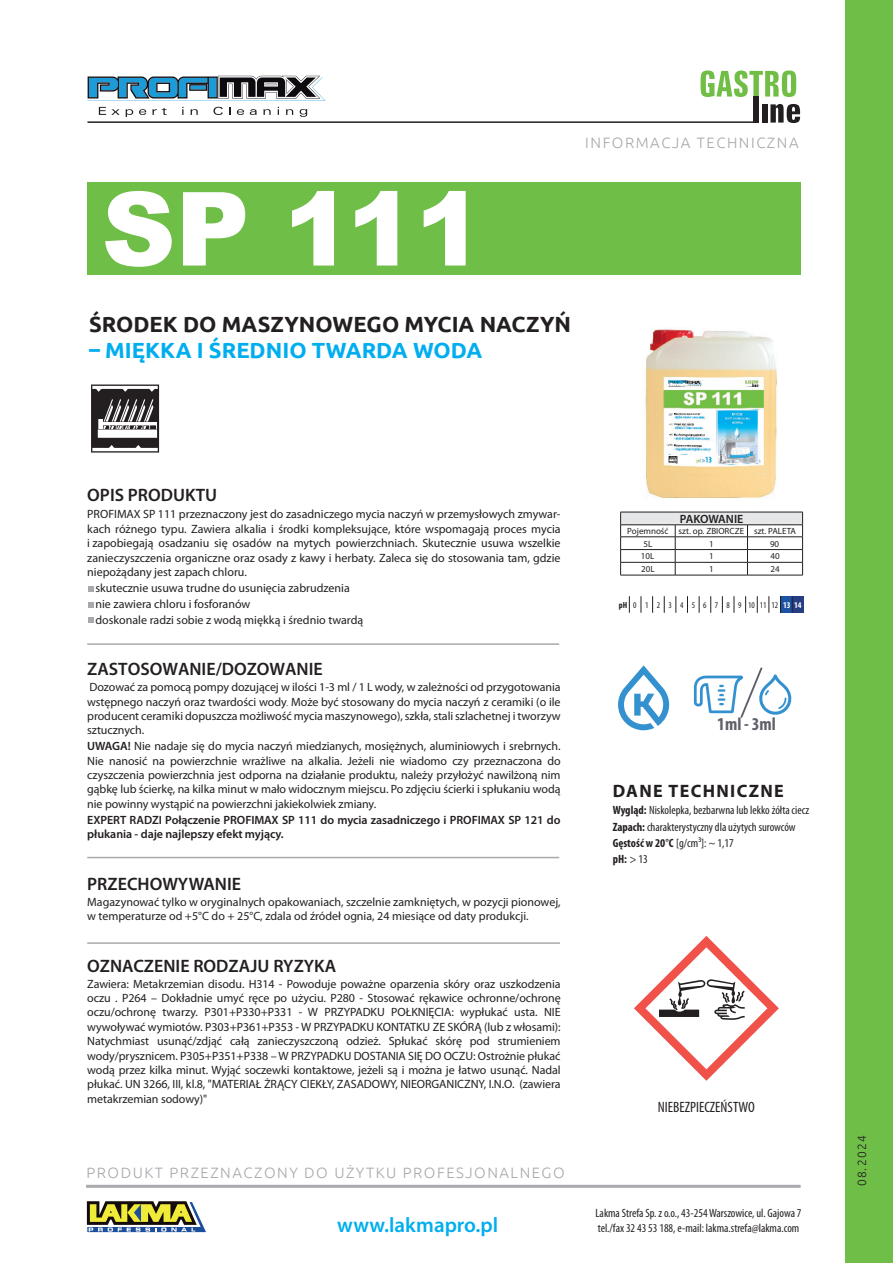
<style>
.page{position:relative;width:893px;height:1263px;background:#fff}
.page>*{position:absolute;margin:0;border:0;box-sizing:border-box;transform-origin:0 0}
.t1{font:900 102.45px "Arial";color:#fff}
.t2{font:700 21.9px "Ubuntu";color:#231f20}
.t3{font:700 21.9px "Ubuntu";color:#00aeef}
.t4{font:600 21px "Myriad Pro";color:#00aeef}
.t5{font:700 condensed 18.15px "Myriad Pro";color:#5f5f69}
.t6{font:600 18px "Myriad Pro";color:#231f20}
.t7{font:700 18px "Myriad Pro";letter-spacing:.075em;color:#231f20}
.t8{font:300 15px "Ubuntu";letter-spacing:.1em;color:#a8a9ad}
.t9{font:condensed 15px "Myriad Pro";color:#231f20}
.t10{font:12px/14.4px "Myriad Pro";color:#231f20;text-align:justify}
.t11{font:condensed 12px/17.4px "Myriad Pro";color:#231f20}
.t12{font:600 12px/14.4px "Myriad Pro";letter-spacing:-.005em;color:#231f20}
.t13{font:300 12px "Ubuntu";letter-spacing:.1em;color:#231f20}
.t14{font:9px/12.3px "Myriad Pro";color:#231f20}
.t15{font:condensed 8.85px "Myriad Pro";letter-spacing:.275em;color:#231f20}
.s1{font-stretch:condensed;font-size:9px}
.s2{font-weight:600}
.s3{font-weight:700}
.s4{font-weight:700;color:#fff}
</style>
<div class="page">
<div style="left:87px;top:182px;width:714px;height:92px;background:#6fbe47"></div>
<svg style="left:701px;top:71px;width:95px;height:26px"></svg>
<div style="left:753px;top:96px;width:6px;height:27px;background:#231f20"></div>
<div style="left:762px;top:104px;width:5px;height:19px;background:#231f20"></div>
<svg style="left:770px;top:104px;width:30px;height:19px"></svg>
<hr style="left:87px;top:121px;width:672px;height:2px;background:#231f20">
<svg style="left:99px;top:107px;width:21px;height:8px"></svg>
<svg style="left:126px;top:109px;width:7px;height:8px"></svg>
<svg style="left:139px;top:109px;width:7px;height:6px"></svg>
<svg style="left:152px;top:108px;width:15px;height:7px"></svg>
<svg style="left:191px;top:109px;width:7px;height:6px"></svg>
<svg style="left:213px;top:107px;width:10px;height:8px"></svg>
<svg style="left:237px;top:109px;width:7px;height:6px"></svg>
<svg style="left:250px;top:109px;width:7px;height:6px"></svg>
<svg style="left:263px;top:109px;width:8px;height:6px"></svg>
<svg style="left:286px;top:109px;width:7px;height:6px"></svg>
<svg style="left:300px;top:109px;width:7px;height:8px"></svg>
<svg style="left:87px;top:76px;width:239px;height:25px"></svg>
<div style="left:845px;top:0;width:48px;height:1263px;background:#6fbe47"></div>
<svg style="left:86px;top:1201px;width:121px;height:32px"></svg>
<hr style="left:86px;top:1185px;width:715px;height:3px;background:#a8a9ad">
<hr style="left:87px;top:643px;width:472px;height:2px;background:#a8a9ad">
<hr style="left:87px;top:857px;width:472px;height:1px;background:#a8a9ad">
<hr style="left:87px;top:942px;width:473px;height:2px;background:#a8a9ad">
<svg style="left:88px;top:586px;width:6px;height:5px"></svg>
<svg style="left:88px;top:602px;width:6px;height:5px"></svg>
<svg style="left:88px;top:618px;width:6px;height:5px"></svg>
<svg style="left:694px;top:667px;width:98px;height:51px"></svg>
<svg style="left:618px;top:665px;width:51px;height:65px"></svg>
<svg style="left:91px;top:384px;width:68px;height:69px"></svg>
<svg style="left:634px;top:936px;width:145px;height:145px"></svg>
<img style="left:645px;top:329px;width:132px;height:169px">
<div style="left:621px;top:512px;width:182px;height:13px;background:#e6e7e9"></div>
<hr style="left:620px;top:512px;width:55px;height:1px;background:#231f20">
<hr style="left:675px;top:512px;width:72px;height:1px;background:#231f20">
<hr style="left:747px;top:512px;width:56px;height:1px;background:#231f20">
<hr style="left:620px;top:524px;width:55px;height:1px;background:#231f20">
<hr style="left:675px;top:524px;width:72px;height:1px;background:#231f20">
<hr style="left:747px;top:524px;width:56px;height:1px;background:#231f20">
<hr style="left:620px;top:536px;width:55px;height:1px;background:#231f20">
<hr style="left:675px;top:536px;width:72px;height:1px;background:#231f20">
<hr style="left:747px;top:536px;width:56px;height:1px;background:#231f20">
<hr style="left:620px;top:549px;width:55px;height:1px;background:#231f20">
<hr style="left:675px;top:549px;width:72px;height:1px;background:#231f20">
<hr style="left:747px;top:549px;width:56px;height:1px;background:#231f20">
<hr style="left:620px;top:562px;width:55px;height:1px;background:#231f20">
<svg style="left:620px;top:512px;width:1px;height:63px"></svg>
<hr style="left:675px;top:562px;width:72px;height:1px;background:#231f20">
<svg style="left:675px;top:525px;width:1px;height:50px"></svg>
<hr style="left:747px;top:562px;width:56px;height:1px;background:#231f20">
<svg style="left:747px;top:525px;width:1px;height:50px"></svg>
<svg style="left:802px;top:512px;width:1px;height:63px"></svg>
<hr style="left:620px;top:575px;width:55px;height:1px;background:#231f20">
<hr style="left:675px;top:575px;width:72px;height:1px;background:#231f20">
<hr style="left:747px;top:575px;width:56px;height:1px;background:#231f20">
<div style="left:780px;top:596px;width:12px;height:17px;background:#1c53a4"></div>
<div style="left:792px;top:596px;width:12px;height:17px;background:#263c83"></div>
<svg style="left:629px;top:596px;width:1px;height:17px"></svg>
<svg style="left:641px;top:596px;width:1px;height:17px"></svg>
<svg style="left:652px;top:596px;width:1px;height:17px"></svg>
<svg style="left:664px;top:596px;width:1px;height:17px"></svg>
<svg style="left:676px;top:596px;width:1px;height:17px"></svg>
<svg style="left:687px;top:596px;width:1px;height:17px"></svg>
<svg style="left:699px;top:596px;width:1px;height:17px"></svg>
<svg style="left:710px;top:596px;width:1px;height:17px"></svg>
<svg style="left:722px;top:596px;width:1px;height:17px"></svg>
<svg style="left:734px;top:596px;width:1px;height:17px"></svg>
<svg style="left:745px;top:596px;width:1px;height:17px"></svg>
<svg style="left:757px;top:596px;width:1px;height:17px"></svg>
<svg style="left:769px;top:596px;width:1px;height:17px"></svg>
<svg style="left:780px;top:596px;width:1px;height:17px"></svg>
<svg style="left:792px;top:596px;width:1px;height:17px"></svg>
<h1 class="t1" style="left:102px;top:155px;width:383px">SP 111</h1>
<p class="t8" style="left:585px;top:134px;width:215px">INFORMACJA TECHNICZNA</p>
<h2 class="t2" style="left:89px;top:311px;width:484px">ŚRODEK DO MASZYNOWEGO MYCIA NACZYŃ</h2>
<h2 class="t3" style="left:89px;top:337px;width:395px">– MIĘKKA I ŚREDNIO TWARDA WODA</h2>
<h3 class="t6" style="left:87px;top:483px;width:131px">OPIS PRODUKTU</h3>
<p class="t10" style="left:87px;top:507px;width:475px">PROFIMAX SP 111 przeznaczony jest do zasadniczego mycia naczyń w przemysłowych zmywar&shy;kach różnego typu. Zawiera alkalia i środki kompleksujące, które wspomagają proces mycia i zapobiegają osadzaniu się osadów na mytych powierzchniach. Skutecznie usuwa wszelkie zanieczyszczenia organiczne oraz osady z kawy i herbaty. Zaleca się do stosowania tam, gdzie niepożądany jest zapach chloru.</p>
<p class="t10" style="left:96px;top:580px;width:269px;line-height:15.9px;text-align:left">skutecznie usuwa trudne do usunięcia zabrudzenia nie zawiera chloru i fosforanów<br>doskonale radzi sobie z wodą miękką i średnio twardą</p>
<h3 class="t6" style="left:87px;top:658px;width:237px">ZASTOSOWANIE/DOZOWANIE</h3>
<p class="t10" style="left:87px;top:680px;width:475px">Dozować za pomocą pompy dozującej w ilości 1-3 ml / 1 L wody, w zależności od przygotowania wstępnego naczyń oraz twardości wody<span class="s1">.</span> Może być stosowany do mycia naczyń z ceramiki (o ile producent ceramiki dopuszcza możliwość mycia maszynowego), szkła, stali szlachetnej i tworzyw sztucznych.</p>
<p class="t10" style="left:87px;top:739px;width:475px"><span class="s2">UWAGA!</span> Nie nadaje się do mycia naczyń miedzianych, mosiężnych, aluminiowych i srebrnych.<br>Nie nanosić na powierzchnie wrażliwe na alkalia. Jeżeli nie wiadomo czy przeznaczona do czyszczenia powierzchnia jest odporna na działanie produktu, należy przyłożyć nawilżoną nim gąbkę lub ścierkę, na kilka minut w mało widocznym miejscu. Po zdjęciu ścierki i spłukaniu wodą nie powinny wystąpić na powierzchni jakiekolwiek zmiany.</p>
<p class="t12" style="left:87px;top:812px;width:475px">EXPERT RADZI Połączenie PROFIMAX SP 111 do mycia zasadniczego i PROFIMAX SP 121 do płukania - daje najlepszy efekt myjący.</p>
<h3 class="t6" style="left:87px;top:872px;width:155px">PRZECHOWYWANIE</h3>
<p class="t10" style="left:87px;top:894px;width:475px">Magazynować tylko w oryginalnych opakowaniach, szczelnie zamkniętych, w pozycji pionowej, w temperaturze od +5°C do + 25°C, zdala od źródeł ognia, 24 miesiące od daty produkcji.</p>
<h3 class="t6" style="left:87px;top:954px;width:250px">OZNACZENIE RODZAJU RYZYKA</h3>
<p class="t10" style="left:87px;top:976px;width:475px">Zawiera: Metakrzemian disodu. H314 - Powoduje poważne oparzenia skóry oraz uszkodzenia oczu . P264 – Dokładnie umyć ręce po użyciu. P280 - Stosować rękawice ochronne/ochronę oczu/ochronę twarzy. P301+P330+P331 - W PRZYPADKU POŁKNIĘCIA: wypłukać usta. NIE wywoływać wymiotów. P303+P361+P353 - W PRZYPADKU KONTATKU ZE SKÓRĄ (lub z włosami):<br>Natychmiast usunąć/zdjąć całą zanieczyszczoną odzież. Spłukać skórę pod strumieniem wody/prysznicem. P305+P351+P338 – W PRZYPADKU DOSTANIA SIĘ DO OCZU: Ostrożnie płukać wodą przez kilka minut. Wyjąć soczewki kontaktowe, jeżeli są i można je łatwo usunąć. Nadal płukać. UN 3266, III, kl.8, "MATERIAŁ ŻRĄCY CIEKŁY, ZASADOWY, NIEORGANICZNY, I.N.O. (zawiera metakrzemian sodowy)"</p>
<p class="t8" style="left:86px;top:1164px;width:480px">PRODUKT PRZEZNACZONY DO UŻYTKU PROFESJONALNEGO</p>
<p class="t12" style="left:680px;top:511px;width:65px">PAKOWANIE</p>
<p class="t14" style="left:643px;top:525px;width:154px;text-indent:-16px">Pojemność szt. op. ZBIORCZE szt. PALETA<br>5L</p>
<p class="t14" style="left:709px;top:537px;width:6px">1</p>
<p class="t14" style="left:770px;top:537px;width:11px">90</p>
<p class="t14" style="left:641px;top:550px;width:15px">10L</p>
<p class="t14" style="left:709px;top:550px;width:6px">1</p>
<p class="t14" style="left:770px;top:550px;width:11px">40</p>
<p class="t14" style="left:641px;top:563px;width:15px">20L</p>
<p class="t14" style="left:709px;top:563px;width:6px">1</p>
<p class="t14" style="left:770px;top:563px;width:11px">24</p>
<p class="t15" style="left:619px;top:599px;width:184px"><span class="s3">pH</span>0 1 2 3 4 5 6 7 8 9101112<span class="s4">1314</span></p>
<h3 class="t5" style="left:717px;top:713px;width:60px">1ml - 3ml</h3>
<h3 class="t7" style="left:613px;top:779px;width:173px">DANE TECHNICZNE</h3>
<p class="t11" style="left:613px;top:801px;width:198px"><span class="s3">Wygląd:</span> Niskolepka, bezbarwna lub lekko żółta ciecz<br><span class="s3">Zapach:</span> charakterystyczny dla użytych surowców</p>
<p class="t11" style="left:613px;top:835px;width:122px;line-height:15.9px"><span class="s3">Gęstość w 20°C</span> [g/cm³]: ~ 1,17 <span class="s3">pH:</span> &gt; 13</p>
<p class="t9" style="left:658px;top:1098px;width:99px">NIEBEZPIECZEŃSTWO</p>
<h3 class="t4" style="left:337px;top:1211px;width:162px">www.lakmapro.pl</h3>
<p class="t11" style="left:596px;top:1205px;width:208px;line-height:15px">Lakma Strefa Sp. z o.o., 43-254 Warszowice, ul. Gajowa 7 tel./fax 32 43 53 188, e-mail: lakma.strefa@lakma.com</p>
<p class="t13" style="left:855px;top:1186px;width:52px;rotate:-90deg">08.2024</p>
</div>
